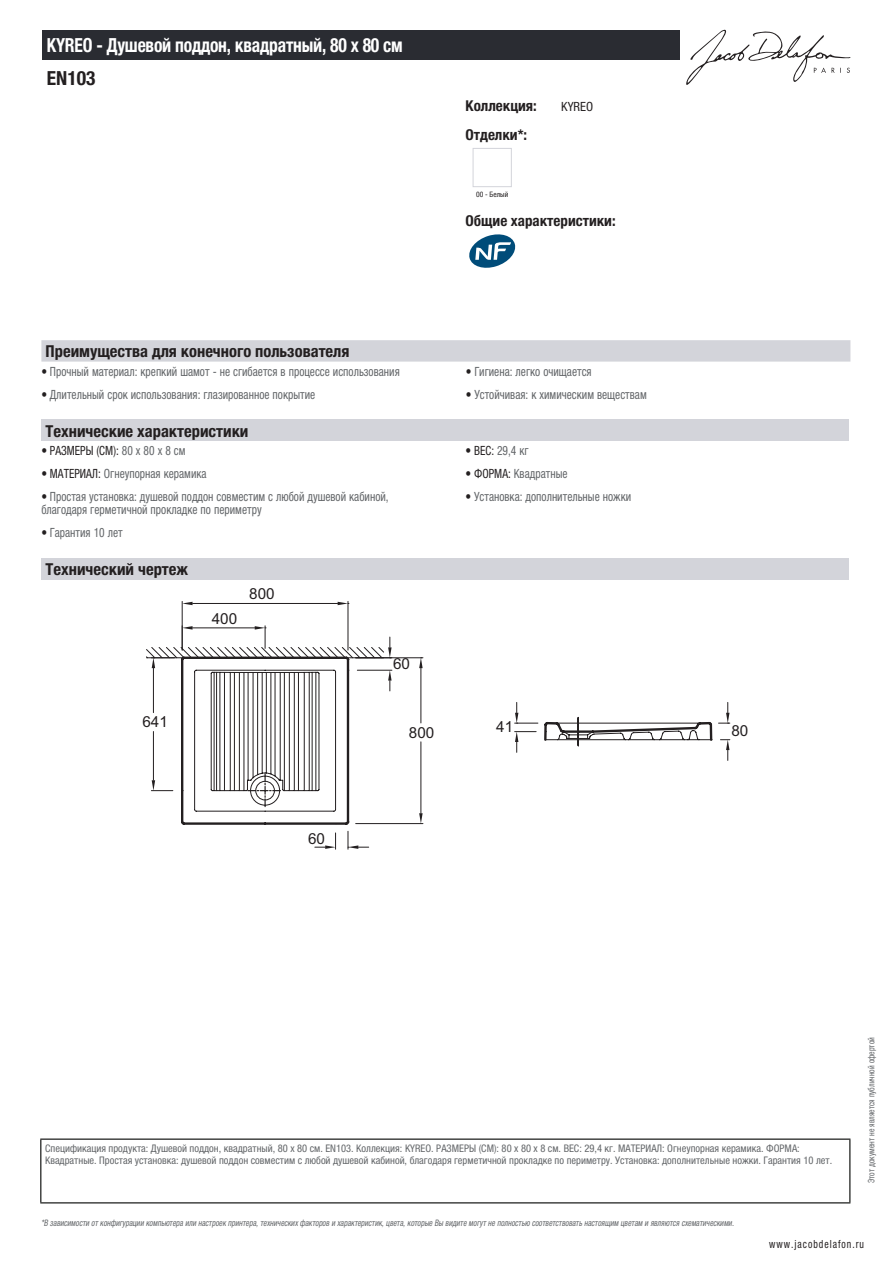
<style>
.page{position:relative;width:893px;height:1263px;background:#fff}
.page>*{position:absolute;margin:0;border:0;box-sizing:border-box;transform-origin:0 0}
.t1{font:700 condensed 19.5px "Helvetica Neue LTCYR";letter-spacing:-.01em;color:#fff;scale:.9 1}
.t2{font:700 condensed 19.5px "Helvetica Neue LTCYR";color:#231f20}
.t3{font:700 condensed 16.5px "Helvetica Neue LTCYR";color:#231f20}
.t4{font:15.3px "Arial";color:#231f20}
.t5{font:700 condensed 15px "Helvetica Neue LTCYR";color:#231f20}
.t6{font:condensed 12.75px/13.5px "Helvetica Neue LTCYR";color:#626568;scale:.9 1}
.t7{font:condensed 12.75px "Helvetica Neue LTCYR";color:#231f20;scale:.9 1}
.t8{font:condensed 12.75px "Helvetica Neue LTCYR";color:#231f20}
.t9{font:condensed 11.25px "Helvetica Neue LTCYR";letter-spacing:.1em;color:#231f20;scale:.87 1}
.t10{font:condensed 10.5px/12px "Helvetica Neue LTCYR";color:#626568}
.t11{font:italic condensed 9px "Helvetica Neue LTCYR";color:#626568;scale:.87 1}
.t12{font:condensed 9px "Helvetica Neue LTCYR";color:#626568;scale:.87 1}
.t13{font:condensed 7.5px "Helvetica Neue LTCYR";color:#231f20}
.s1{color:#231f20}
.s2{color:#626568}
</style>
<div class="page">
<svg style="left:686px;top:30px;width:164px;height:55px"></svg>
<div style="left:473px;top:148px;width:39px;height:39px;border:1px solid #d3d4da"></div>
<svg style="left:469px;top:234px;width:46px;height:34px"></svg>
<div style="left:41px;top:340px;width:809px;height:22px;background:#d3d4da"></div>
<div style="left:41px;top:420px;width:808px;height:21px;background:#d3d4da"></div>
<div style="left:41px;top:558px;width:808px;height:22px;background:#d3d4da"></div>
<svg style="left:181px;top:812px;width:243px;height:13px"></svg>
<svg style="left:151px;top:657px;width:405px;height:155px"></svg>
<svg style="left:248px;top:774px;width:33px;height:33px"></svg>
<hr style="left:182px;top:601px;width:1px;height:49px;background:#231f20">
<hr style="left:347px;top:601px;width:1px;height:49px;background:#231f20">
<hr style="left:193px;top:603px;width:145px;height:1px;background:#231f20">
<svg style="left:182px;top:602px;width:11px;height:3px"></svg>
<svg style="left:338px;top:602px;width:11px;height:3px"></svg>
<hr style="left:356px;top:823px;width:67px;height:1px;background:#231f20">
<hr style="left:356px;top:657px;width:67px;height:1px;background:#231f20">
<hr style="left:420px;top:742px;width:1px;height:71px;background:#231f20">
<hr style="left:420px;top:668px;width:1px;height:55px;background:#231f20">
<svg style="left:419px;top:813px;width:4px;height:10px"></svg>
<svg style="left:419px;top:657px;width:4px;height:11px"></svg>
<svg style="left:315px;top:833px;width:21px;height:16px"></svg>
<svg style="left:347px;top:831px;width:22px;height:18px"></svg>
<hr style="left:153px;top:731px;width:1px;height:49px;background:#231f20">
<hr style="left:153px;top:668px;width:1px;height:45px;background:#231f20">
<svg style="left:151px;top:780px;width:22px;height:11px"></svg>
<svg style="left:146px;top:626px;width:246px;height:65px"></svg>
<svg style="left:515px;top:731px;width:21px;height:21px"></svg>
<svg style="left:515px;top:702px;width:23px;height:22px"></svg>
<svg style="left:556px;top:702px;width:175px;height:59px"></svg>
<div style="left:43px;top:30px;width:637px;height:30px;background:#2a2c32"></div>
<hr style="left:40px;top:1138px;width:810px;height:2px;background:#040503">
<hr style="left:40px;top:1140px;width:1px;height:62px;background:#040503">
<hr style="left:849px;top:1140px;width:1px;height:62px;background:#040503">
<hr style="left:40px;top:1202px;width:810px;height:1px;background:#040503">
<h1 class="t1" style="left:47px;top:34px;width:397px">KYREO - Душевой поддон, квадратный, 80 x 80 см</h1>
<h1 class="t2" style="left:47px;top:67px;width:50px">EN103</h1>
<p class="t5" style="left:466px;top:97px;width:73px">Коллекция:</p>
<p class="t8" style="left:561px;top:99px;width:33px">KYREO</p>
<p class="t5" style="left:466px;top:126px;width:63px">Отделки*:</p>
<p class="t13" style="left:476px;top:190px;width:34px">00 - Белый</p>
<p class="t5" style="left:466px;top:212px;width:152px">Общие характеристики:</p>
<p class="t3" style="left:46px;top:342px;width:305px">Преимущества для конечного пользователя</p>
<p class="t6" style="left:41px;top:365px;width:400px"><span class="s1">•</span> Прочный материал: крепкий шамот - не сгибается в процессе использования</p>
<p class="t6" style="left:466px;top:365px;width:141px"><span class="s1">•</span> Гигиена: легко очищается</p>
<p class="t6" style="left:41px;top:387px;width:306px"><span class="s1">•</span> Длительный срок использования: глазированное покрытие</p>
<p class="t6" style="left:466px;top:387px;width:203px"><span class="s1">•</span> Устойчивая: к химическим веществам</p>
<p class="t3" style="left:46px;top:422px;width:204px">Технические характеристики</p>
<p class="t7" style="left:41px;top:444px;width:162px">• РАЗМЕРЫ (СМ): <span class="s2">80 x 80 x 8 см</span></p>
<p class="t6" style="left:466px;top:444px;width:72px"><span class="s1">• ВЕС:</span> 29,4 кг</p>
<p class="t6" style="left:41px;top:467px;width:185px"><span class="s1">• МАТЕРИАЛ:</span> Огнеупорная керамика</p>
<p class="t6" style="left:466px;top:467px;width:115px"><span class="s1">• ФОРМА:</span> Квадратные</p>
<p class="t6" style="left:41px;top:490px;width:387px"><span class="s1">•</span> Простая установка: душевой поддон совместим с любой душевой кабиной, благодаря герметичной прокладке по периметру</p>
<p class="t6" style="left:466px;top:490px;width:185px"><span class="s1">•</span> Установка: дополнительные ножки</p>
<p class="t6" style="left:41px;top:526px;width:92px"><span class="s1">•</span> Гарантия 10 лет</p>
<p class="t3" style="left:46px;top:560px;width:144px">Технический чертеж</p>
<p class="t4" style="left:249px;top:584px;width:27px">800</p>
<p class="t4" style="left:212px;top:608px;width:27px">400</p>
<p class="t4" style="left:393px;top:654px;width:18px">60</p>
<p class="t4" style="left:142px;top:712px;width:27px">641</p>
<p class="t4" style="left:496px;top:717px;width:18px">41</p>
<p class="t4" style="left:731px;top:721px;width:18px">80</p>
<p class="t4" style="left:409px;top:722px;width:27px">800</p>
<p class="t4" style="left:308px;top:828px;width:18px">60</p>
<p class="t10" style="left:45px;top:1142px;width:789px">Спецификация продукта: Душевой поддон, квадратный, 80 x 80 см. EN103. Коллекция: KYREO. РАЗМЕРЫ (СМ): 80 x 80 x 8 см. ВЕС: 29,4 кг. МАТЕРИАЛ: Огнеупорная керамика. ФОРМА:<br>Квадратные. Простая установка: душевой поддон совместим с любой душевой кабиной, благодаря герметичной прокладке по периметру. Установка: дополнительные ножки. Гарантия 10 лет.</p>
<p class="t11" style="left:41px;top:1218px;width:800px">*В зависимости отконфигурации компьютера или настроек принтера,техническихфакторов и характеристик,цвета,которые Вы видите могутне полностью соответствоватьнастоящим цветам и являются схематическими.</p>
<p class="t12" style="left:866px;top:1183px;width:169px;rotate:-90deg">Этот документ не является публичной офертой</p>
<p class="t9" style="left:769px;top:1237px;width:110px">www.jacobdelafon.ru</p>
</div>
